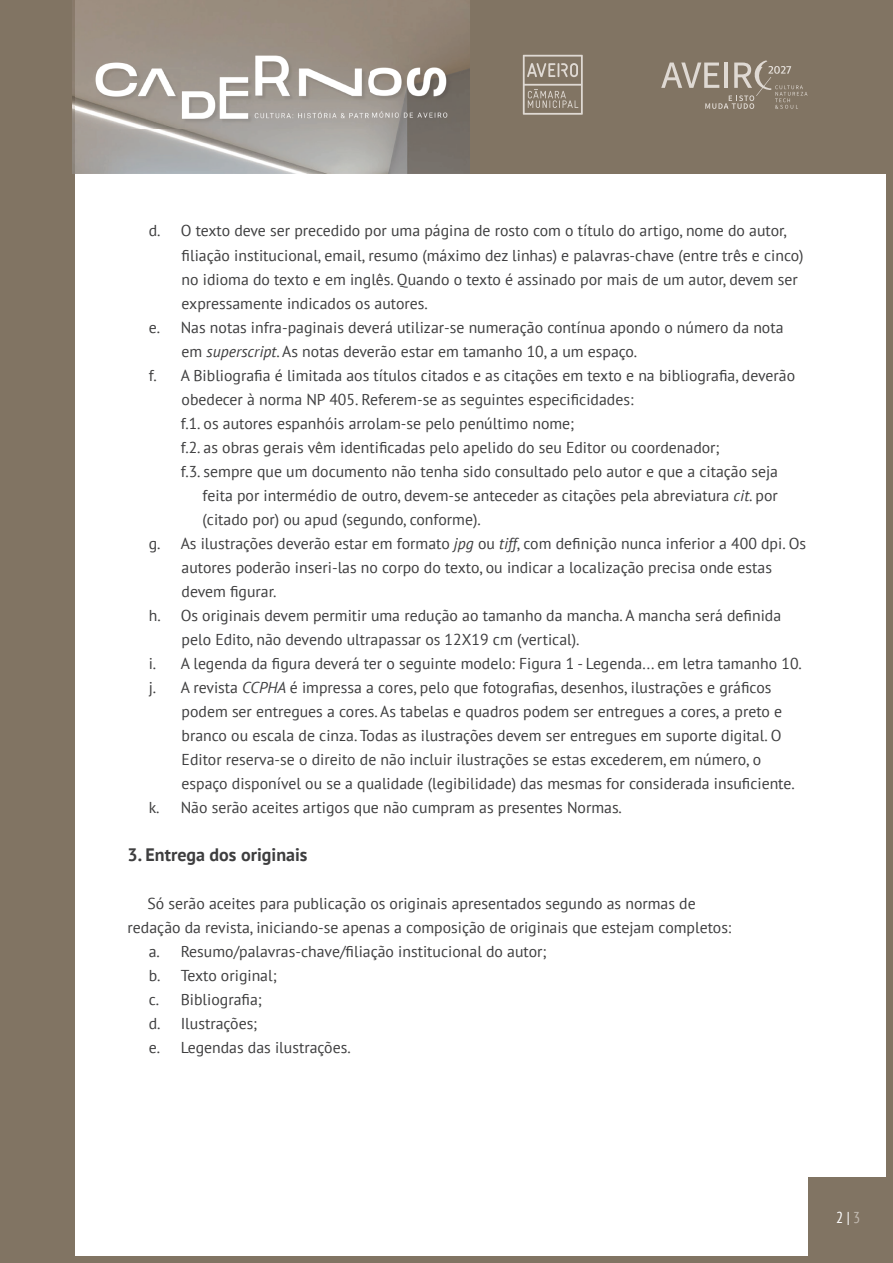
<style>
.page{position:relative;width:893px;height:1263px;background:#fff}
.page>*{position:absolute;margin:0;border:0;box-sizing:border-box;transform-origin:0 0}
.t1{font:700 18px "PT Sans";color:#3e3e3f}
.t2{font:15.75px "PT Sans";color:#3e3e3f}
.t3{font:condensed 15.75px "PT Sans";color:#fff}
.s1{font-style:italic}
.s2{color:#c1b9b0}
</style>
<div class="page">
<div style="left:0;top:0;width:74px;height:1263px;background:#817463"></div>
<div style="left:470px;top:0;width:423px;height:173px;background:#817463"></div>
<img style="left:73px;top:0;width:397px;height:173px">
<svg style="left:523px;top:55px;width:60px;height:60px"></svg>
<svg style="left:661px;top:60px;width:146px;height:49px"></svg>
<div style="left:887px;top:173px;width:6px;height:1090px;background:#817463"></div>
<div style="left:59px;top:1256px;width:834px;height:7px;background:#817463"></div>
<div style="left:808px;top:1178px;width:82px;height:83px;background:#817463"></div>
<p class="t2" style="left:149px;top:221px;width:640px">d. O texto deve ser precedido por uma página de rosto com o título do artigo, nome do autor,</p>
<p class="t2" style="left:182px;top:245px;width:623px">filiação institucional, email, resumo (máximo dez linhas) e palavras-chave (entre três e cinco)</p>
<p class="t2" style="left:182px;top:269px;width:618px">no idioma do texto e em inglês. Quando o texto é assinado por mais de um autor, devem ser</p>
<p class="t2" style="left:182px;top:293px;width:248px">expressamente indicados os autores.</p>
<p class="t2" style="left:149px;top:317px;width:636px">e. Nas notas infra-paginais deverá utilizar-se numeração contínua apondo o número da nota</p>
<p class="t2" style="left:182px;top:341px;width:457px">em <span class="s1">superscript</span>. As notas deverão estar em tamanho 10, a um espaço.</p>
<p class="t2" style="left:149px;top:365px;width:648px">f. A Bibliografia é limitada aos títulos citados e as citações em texto e na bibliografia, deverão</p>
<p class="t2" style="left:182px;top:389px;width:453px">obedecer à norma NP 405. Referem-se as seguintes especificidades:</p>
<p class="t2" style="left:181px;top:413px;width:395px">f.1. os autores espanhóis arrolam-se pelo penúltimo nome;</p>
<p class="t2" style="left:181px;top:437px;width:540px">f.2. as obras gerais vêm identificadas pelo apelido do seu Editor ou coordenador;</p>
<p class="t2" style="left:181px;top:461px;width:599px">f.3. sempre que um documento não tenha sido consultado pelo autor e que a citação seja</p>
<p class="t2" style="left:203px;top:485px;width:577px">feita por intermédio de outro, devem-se anteceder as citações pela abreviatura <span class="s1">cit</span>. por</p>
<p class="t2" style="left:203px;top:509px;width:280px">(citado por) ou apud (segundo, conforme).</p>
<p class="t2" style="left:149px;top:533px;width:659px">g. As ilustrações deverão estar em formato <span class="s1">jpg</span> ou <span class="s1">tiff</span>, com definição nunca inferior a 400 dpi. Os</p>
<p class="t2" style="left:182px;top:557px;width:592px">autores poderão inseri-las no corpo do texto, ou indicar a localização precisa onde estas</p>
<p class="t2" style="left:182px;top:581px;width:96px">devem figurar.</p>
<p class="t2" style="left:149px;top:605px;width:634px">h. Os originais devem permitir uma redução ao tamanho da mancha. A mancha será definida</p>
<p class="t2" style="left:182px;top:629px;width:399px">pelo Edito, não devendo ultrapassar os 12X19 cm (vertical).</p>
<p class="t2" style="left:149px;top:653px;width:655px">i. A legenda da figura deverá ter o seguinte modelo: Figura 1 - Legenda... em letra tamanho 10.</p>
<p class="t2" style="left:149px;top:677px;width:624px">j. A revista <span class="s1">CCPHA</span> é impressa a cores, pelo que fotografias, desenhos, ilustrações e gráficos</p>
<p class="t2" style="left:182px;top:701px;width:602px">podem ser entregues a cores. As tabelas e quadros podem ser entregues a cores, a preto e</p>
<p class="t2" style="left:182px;top:725px;width:601px">branco ou escala de cinza. Todas as ilustrações devem ser entregues em suporte digital. O</p>
<p class="t2" style="left:182px;top:749px;width:581px">Editor reserva-se o direito de não incluir ilustrações se estas excederem, em número, o</p>
<p class="t2" style="left:182px;top:773px;width:615px">espaço disponível ou se a qualidade (legibilidade) das mesmas for considerada insuficiente.</p>
<p class="t2" style="left:149px;top:797px;width:475px">k. Não serão aceites artigos que não cumpram as presentes Normas.</p>
<p class="t1" style="left:128px;top:842px;width:181px">3. Entrega dos originais</p>
<p class="t2" style="left:148px;top:893px;width:550px">Só serão aceites para publicação os originais apresentados segundo as normas de</p>
<p class="t2" style="left:128px;top:917px;width:605px">redação da revista, iniciando-se apenas a composição de originais que estejam completos:</p>
<p class="t2" style="left:149px;top:941px;width:399px">a. Resumo/palavras-chave/filiação institucional do autor;</p>
<p class="t2" style="left:149px;top:965px;width:129px">b. Texto original;</p>
<p class="t2" style="left:149px;top:989px;width:115px">c. Bibliografia;</p>
<p class="t2" style="left:149px;top:1013px;width:110px">d. Ilustrações;</p>
<p class="t2" style="left:149px;top:1037px;width:203px">e. Legendas das ilustrações.</p>
<p class="t3" style="left:836px;top:1207px;width:25px">2 | <span class="s2">3</span></p>
</div>
